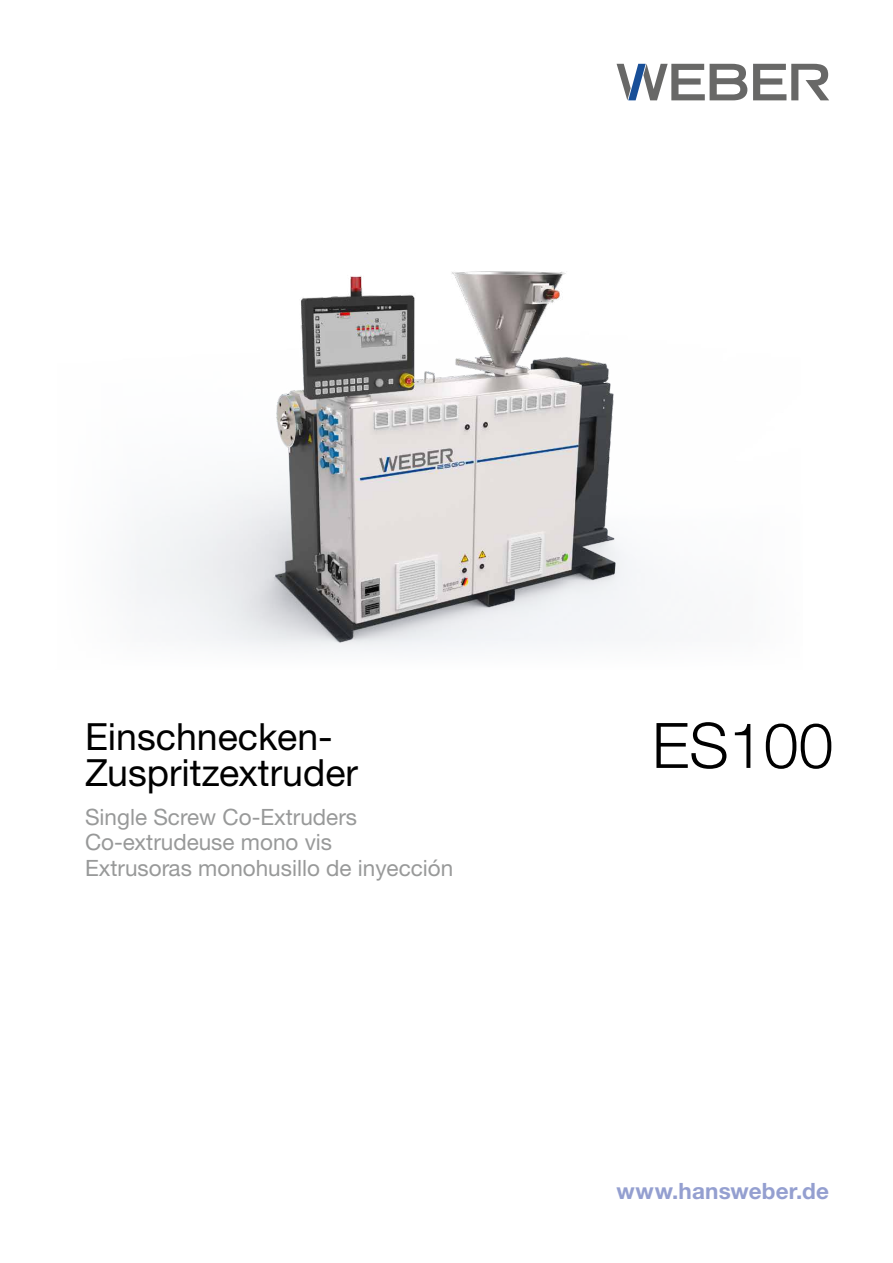
<style>
.page{position:relative;width:893px;height:1263px;background:#fff}
.page>*{position:absolute;margin:0;border:0;box-sizing:border-box;transform-origin:0 0}
.t1{font:300 62.85px "Helvetica Neue LTW1 G";color:#000}
.t2{font:37.5px/36px "Helvetica Neue LTW1 G";color:#000}
.t3{font:22.5px/25.5px "Helvetica Neue LTW1 G";color:#989999}
.t4{font:700 22.5px "Helvetica Neue LTW1 G";letter-spacing:.005em;color:#949fd0}
</style>
<div class="page">
<svg style="left:753px;top:64px;width:76px;height:36px"></svg>
<svg style="left:617px;top:64px;width:130px;height:36px"></svg>
<img style="left:211px;top:271px;width:429px;height:341px">
<svg style="left:211px;top:612px;width:421px;height:38px;fill:#f0f2f4"></svg>
<h2 class="t2" style="left:85px;top:718px;width:274px">Einschnecken-<br>Zuspritzextruder</h2>
<p class="t3" style="left:85px;top:804px;width:370px">Single Screw Co-Extruders<br>Co-extrudeuse mono vis<br>Extrusoras monohusillo de inyección</p>
<h1 class="t1" style="left:652px;top:707px;width:183px">ES100</h1>
<p class="t4" style="left:617px;top:1177px;width:214px">www.hansweber.de</p>
</div>
